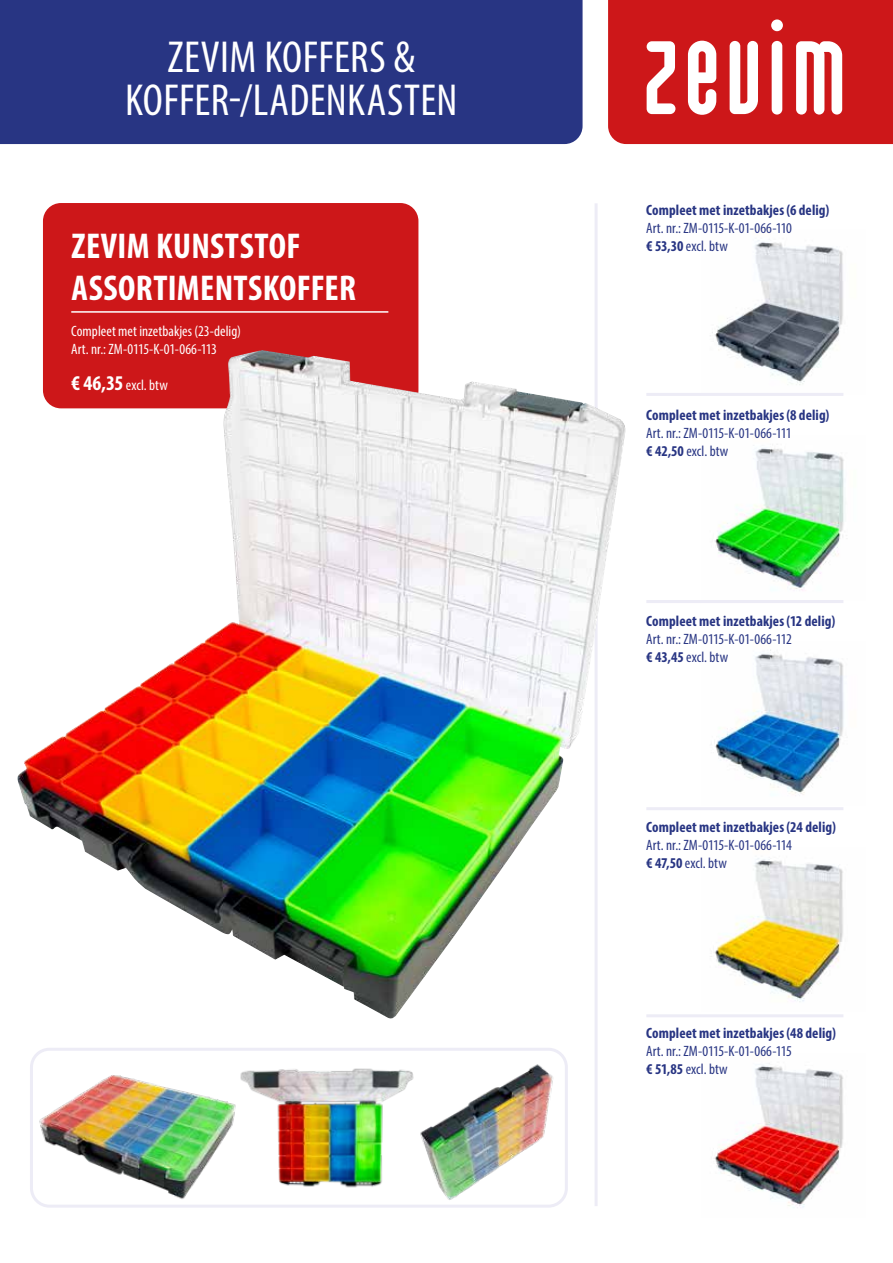
<style>
.page{position:relative;width:893px;height:1263px;background:#fff}
.page>*{position:absolute;margin:0;border:0;box-sizing:border-box;transform-origin:0 0}
.t1{font:condensed 45px/43.5px "Myriad Pro";letter-spacing:.01em;color:#fff;text-align:center}
.t2{font:700 condensed 36px/42px "Myriad Pro";letter-spacing:.01em;color:#fff}
.t3{font:condensed 15px/18px "Myriad Pro";color:#283583}
.t4{font:700 condensed 15px "Myriad Pro";letter-spacing:.005em;color:#283583}
.t5{font:condensed 15px/18px "Myriad Pro";letter-spacing:.005em;color:#fff}
.s1{font-weight:700;font-size:21px}
.s2{font-weight:700}
</style>
<div class="page">
<img style="left:715px;top:650px;width:129px;height:146px">
<img style="left:711px;top:858px;width:132px;height:144px">
<img style="left:712px;top:240px;width:131px;height:145px">
<img style="left:715px;top:448px;width:129px;height:143px">
<img style="left:714px;top:1063px;width:129px;height:145px">
<hr style="left:646px;top:393px;width:197px;height:3px;background:#edecf6">
<hr style="left:646px;top:600px;width:197px;height:3px;background:#edecf6">
<hr style="left:646px;top:807px;width:197px;height:3px;background:#edecf6">
<hr style="left:646px;top:1014px;width:197px;height:3px;background:#edecf6">
<div style="left:0;top:0;width:583px;height:144px;background:#283583"></div>
<svg style="left:608px;top:0;width:285px;height:144px"></svg>
<div style="left:43px;top:203px;width:375px;height:205px;background:#cd1719;border-radius:18px"></div>
<hr style="left:71px;top:311px;width:317px;height:2px;background:#fff">
<hr style="left:595px;top:203px;width:3px;height:1003px;background:#edecf6">
<img style="left:17px;top:350px;width:609px;height:669px">
<img style="left:36px;top:1075px;width:200px;height:129px">
<img style="left:240px;top:1064px;width:320px;height:140px">
<div style="left:30px;top:1048px;width:538px;height:160px;border:3px solid #edecf6;border-radius:18px"></div>
<h1 class="t1" style="left:125px;top:35px;width:334px">ZEVIM KOFFERS &amp;<br>KOFFER-/LADENKASTEN</h1>
<h1 class="t1" style="left:113px;top:78px;width:359px">ZEVIM KOFFERS &amp; UNITS</h1>
<h2 class="t2" style="left:72px;top:224px;width:286px">ZEVIM KUNSTSTOF<br>ASSORTIMENTSKOFFER</h2>
<p class="t5" style="left:71px;top:321px;width:171px">Compleet met inzetbakjes (23-delig)<br>Art. nr.: ZM-0115-K-01-066-113</p>
<p class="t5" style="left:71px;top:375px;width:98px"><span class="s1">€ 46,35</span> excl. btw</p>
<p class="t4" style="left:646px;top:200px;width:185px">Compleet met inzetbakjes (6 delig)</p>
<p class="t3" style="left:646px;top:218px;width:147px">Art. nr.: ZM-0115-K-01-066-110 <span class="s2">€ 53,30</span> excl. btw</p>
<p class="t4" style="left:646px;top:406px;width:185px">Compleet met inzetbakjes (8 delig)</p>
<p class="t3" style="left:646px;top:424px;width:147px">Art. nr.: ZM-0115-K-01-066-111 <span class="s2">€ 42,50</span> excl. btw</p>
<p class="t4" style="left:646px;top:612px;width:191px">Compleet met inzetbakjes (12 delig)</p>
<p class="t3" style="left:646px;top:630px;width:147px">Art. nr.: ZM-0115-K-01-066-112 <span class="s2">€ 43,45</span> excl. btw</p>
<p class="t4" style="left:646px;top:817px;width:191px">Compleet met inzetbakjes (24 delig)</p>
<p class="t3" style="left:646px;top:836px;width:147px">Art. nr.: ZM-0115-K-01-066-114 <span class="s2">€ 47,50</span> excl. btw</p>
<p class="t4" style="left:646px;top:1023px;width:191px">Compleet met inzetbakjes (48 delig)</p>
<p class="t3" style="left:646px;top:1041px;width:147px">Art. nr.: ZM-0115-K-01-066-115 <span class="s2">€ 51,85</span> excl. btw</p>
</div>
